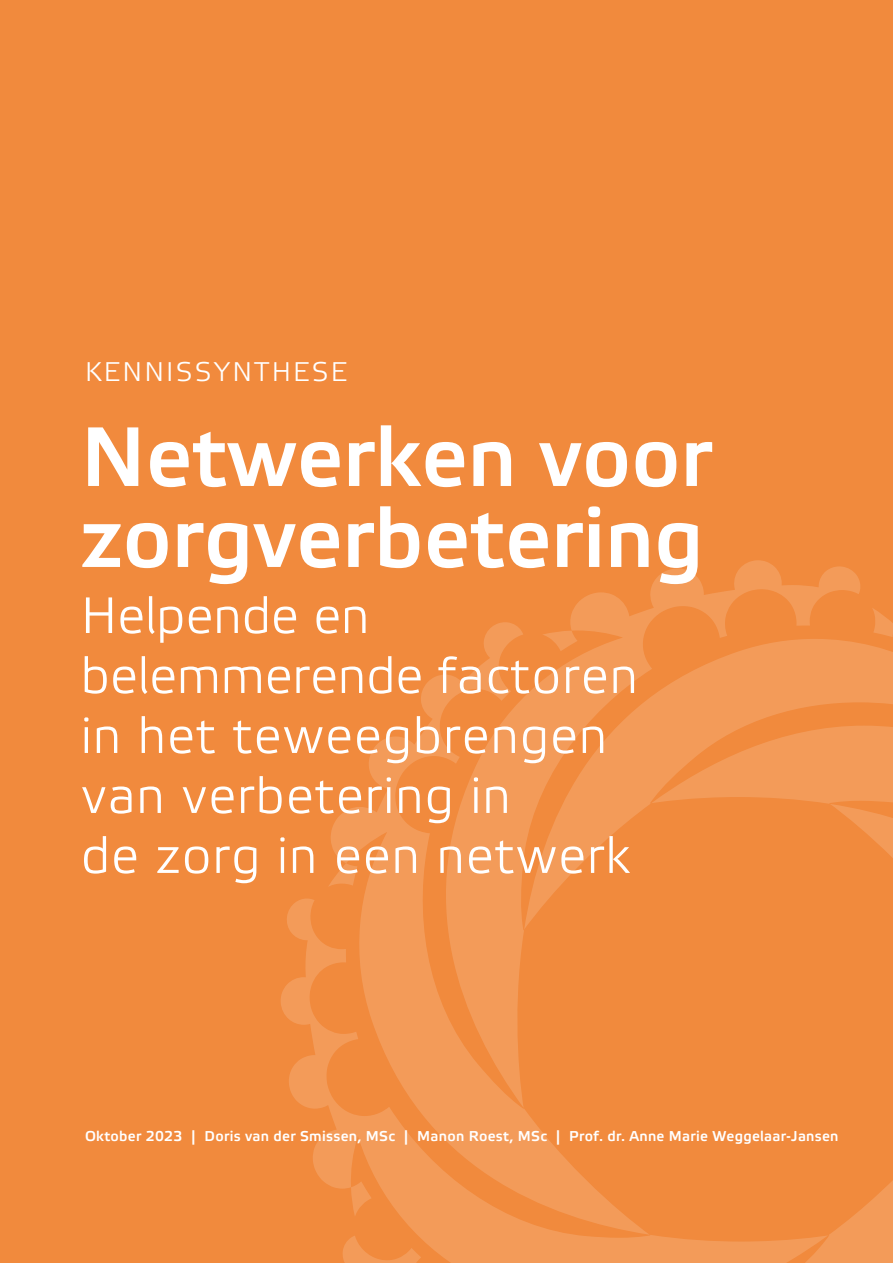
<style>
.page{position:relative;width:893px;height:1263px;background:#f18a3d}
.page>*{position:absolute;margin:0;border:0;box-sizing:border-box;transform-origin:0 0}
.t1{font:700 84px/81px "Etelka Light Pro";color:#fff}
.t2{font:51px/60px "Etelka Light Pro";letter-spacing:.02em;color:#fff}
.t3{font:27px "Etelka Light Pro";letter-spacing:.08em;color:#fff}
.t4{font:700 14.25px "Etelka Light Pro";letter-spacing:.02em;color:#fff}
</style>
<div class="page">
<svg style="left:861px;top:643px;width:32px;height:61px;background:#f29956"></svg>
<svg style="left:331px;top:736px;width:79px;height:162px;fill:#f39b59"></svg>
<svg style="left:828px;top:1180px;width:65px;height:83px;fill:#f39b59"></svg>
<svg style="left:861px;top:726px;width:32px;height:132px;fill:#f39b59"></svg>
<svg style="left:872px;top:608px;width:21px;height:29px"></svg>
<svg style="left:410px;top:560px;width:451px;height:338px"></svg>
<svg style="left:281px;top:898px;width:547px;height:365px"></svg>
<svg style="left:328px;top:863px;width:29px;height:24px"></svg>
<h3 class="t3" style="left:85px;top:357px;width:264px">KENNISSYNTHESE</h3>
<h1 class="t1" style="left:81px;top:421px;width:633px">Netwerken voor zorgverbetering</h1>
<h2 class="t2" style="left:81px;top:589px;width:559px">Helpende en belemmerende factoren in het teweegbrengen van verbetering in<br>de zorg in een netwerk</h2>
<p class="t4" style="left:85px;top:1128px;width:755px">Oktober 2023 | Doris van der Smissen, MSc | Manon Roest, MSc | Prof. dr. Anne Marie Weggelaar-Jansen</p>
</div>
